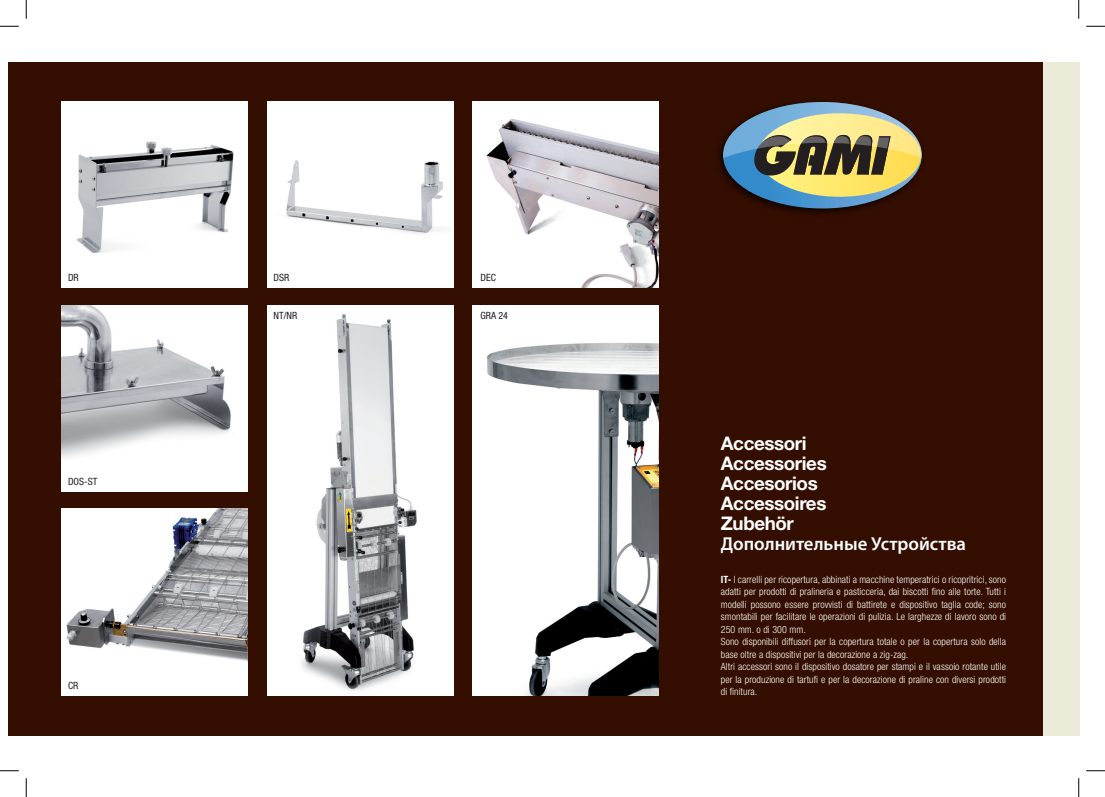
<style>
.page{position:relative;width:1105px;height:797px;background:#fff}
.page>*{position:absolute;margin:0;border:0;box-sizing:border-box;transform-origin:0 0}
.t1{font:700 18.75px/20px "Helvetica Neue LT Std";letter-spacing:-.02em;color:#fff}
.t2{font:600 18.75px "Myriad Pro";color:#fff}
.t3{font:300 condensed 10px/12.5px "Helvetica Neue LT Std";letter-spacing:.01em;color:#fff}
.t4{font:condensed 10px "Helvetica Neue LT Std";color:#231f20}
.s1{font-weight:700}
</style>
<div class="page">
<div style="left:9px;top:62px;width:1034px;height:673px;background:#340e01"></div>
<img style="left:719px;top:143px;width:144px;height:71px">
<svg style="left:723px;top:102px;width:199px;height:106px"></svg>
<div style="left:62px;top:102px;width:186px;height:186px;background:#fff"></div>
<img style="left:77px;top:141px;width:157px;height:112px">
<img style="left:62px;top:305px;width:186px;height:186px">
<div style="left:62px;top:509px;width:186px;height:186px;background:#fff"></div>
<img style="left:66px;top:509px;width:182px;height:153px">
<div style="left:267px;top:102px;width:186px;height:186px;background:#fff"></div>
<img style="left:286px;top:160px;width:157px;height:74px">
<img style="left:267px;top:305px;width:186px;height:388px">
<img style="left:473px;top:102px;width:186px;height:186px">
<img style="left:473px;top:305px;width:186px;height:390px">
<div style="left:1043px;top:62px;width:36px;height:673px;background:#ecebd9"></div>
<svg style="left:0;top:25px;width:19px;height:2px"></svg>
<svg style="left:1086px;top:25px;width:19px;height:2px"></svg>
<svg style="left:0;top:770px;width:19px;height:1px"></svg>
<svg style="left:1086px;top:770px;width:19px;height:1px"></svg>
<svg style="left:25px;top:0;width:2px;height:19px"></svg>
<svg style="left:25px;top:778px;width:2px;height:19px"></svg>
<svg style="left:1078px;top:0;width:1px;height:19px"></svg>
<svg style="left:1078px;top:778px;width:1px;height:19px"></svg>
<p class="t4" style="left:68px;top:272px;width:12px">DR</p>
<p class="t4" style="left:274px;top:272px;width:17px">DSR</p>
<p class="t4" style="left:481px;top:272px;width:17px">DEC</p>
<p class="t4" style="left:68px;top:476px;width:31px">DOS-ST</p>
<p class="t4" style="left:68px;top:680px;width:12px">CR</p>
<p class="t4" style="left:274px;top:310px;width:25px">NT/NR</p>
<p class="t4" style="left:481px;top:310px;width:29px">GRA 24</p>
<h1 class="t1" style="left:721px;top:433px;width:107px">Accessori<br>Accessories<br>Accesorios<br>Accessoires<br>Zubehör</h1>
<h1 class="t2" style="left:721px;top:532px;width:247px">Дополнительные Устройства</h1>
<p class="t3" style="left:721px;top:573px;width:287px"><span class="s1">IT-</span> I carrelli per ricopertura, abbinati a macchine temperatrici o ricopritrici, sono adatti per prodotti di pralineria e pasticceria, dai biscotti fino alle torte. Tutti i modelli possono essere provvisti di battirete e dispositivo taglia code; sono smontabili per facilitare le operazioni di pulizia. Le larghezze di lavoro sono di 250 mm. o di 300 mm.<br>Sono disponibili diffusori per la copertura totale o per la copertura solo della base oltre a dispositivi per la decorazione a zig-zag.<br>Altri accessori sono il dispositivo dosatore per stampi e il vassoio rotante utile per la produzione di tartufi e per la decorazione di praline con diversi prodotti di finitura.</p>
</div>
